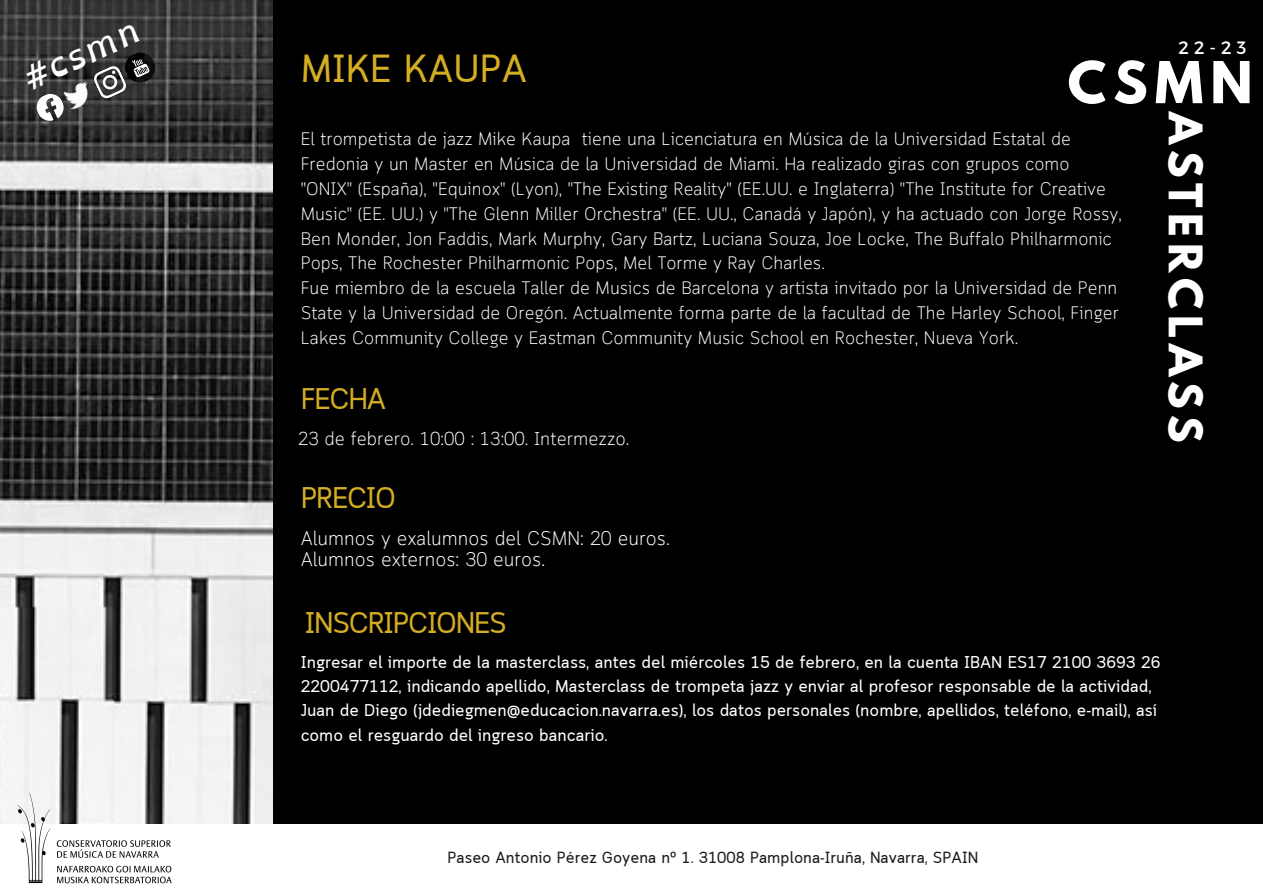
<style>
.page{position:relative;width:1263px;height:893px;background:#000}
.page>*{position:absolute;margin:0;border:0;box-sizing:border-box;transform-origin:0 0}
.t1{font:700 51.15px "League Spartan";color:#fff}
.t2{font:700 41.03px "League Spartan";letter-spacing:.14em;color:#fff}
.t3{font:700 39px "Cloud Loop";color:#d4ad23}
.t4{font:italic 700 34.8px "Open Dyslexic";color:#fff}
.t5{font:700 29.78px "Cloud Loop";letter-spacing:-.045em;color:#d4ad23}
.t6{font:19.5px/21.4px "Cloud Loop";color:#fff}
.t7{font:18.52px "Cloud Loop";color:#fff}
.t8{font:18px/24.8px "Cloud Loop";color:#fff}
.t9{font:17.85px "Montserrat";color:#fff}
.t10{font:700 17.02px/24.2px "Cloud Loop";color:#fff}
.t11{font:700 16.12px "Cloud Loop";color:#1a1a1a}
</style>
<div class="page">
<img style="left:0;top:0;width:272px;height:824px">
<div style="left:0;top:824px;width:1263px;height:69px;background:#fff"></div>
<img style="left:61px;top:78px;width:36px;height:35px">
<svg style="left:91px;top:48px;width:70px;height:53px;background:#464646"></svg>
<svg style="left:32px;top:89px;width:36px;height:36px"></svg>
<img style="left:12px;top:791px;width:164px;height:93px">
<h3 class="t4" style="left:11px;top:52px;width:127px;rotate:-25deg">#csmn</h3>
<p class="t9" style="left:1178px;top:37px;width:69px">22-23</p>
<h3 class="t3" style="left:301px;top:46px;width:228px">MIKE KAUPA</h3>
<h1 class="t1" style="left:1067px;top:57px;width:186px">CSMN</h1>
<h2 class="t2" style="left:1206px;top:112px;width:332px;rotate:90deg">ASTERCLASS</h2>
<p class="t8" style="left:301px;top:128px;width:823px">El trompetista de jazz Mike Kaupa tiene una Licenciatura en Música de la Universidad Estatal de Fredonia y un Master en Música de la Universidad de Miami. Ha realizado giras con grupos como "ONIX" (España), "Equinox" (Lyon), "The Existing Reality" (EE.UU. e Inglaterra) "The Institute for Creative Music" (EE. UU.) y "The Glenn Miller Orchestra" (EE. UU., Canadá y Japón), y ha actuado con Jorge Rossy, Ben Monder, Jon Faddis, Mark Murphy, Gary Bartz, Luciana Souza, Joe Locke, The Buffalo Philharmonic Pops, The Rochester Philharmonic Pops, Mel Torme y Ray Charles.<br>Fue miembro de la escuela Taller de Musics de Barcelona y artista invitado por la Universidad de Penn State y la Universidad de Oregón. Actualmente forma parte de la facultad de The Harley School, Finger Lakes Community College y Eastman Community Music School en Rochester, Nueva York.</p>
<h3 class="t5" style="left:301px;top:382px;width:87px">FECHA</h3>
<p class="t7" style="left:298px;top:427px;width:333px">23 de febrero. 10:00 : 13:00. Intermezzo.</p>
<h3 class="t5" style="left:301px;top:480px;width:97px">PRECIO</h3>
<p class="t6" style="left:301px;top:529px;width:370px">Alumnos y exalumnos del CSMN: 20 euros.<br>Alumnos externos: 30 euros.</p>
<h3 class="t5" style="left:305px;top:605px;width:204px">INSCRIPCIONES</h3>
<p class="t10" style="left:301px;top:651px;width:861px">Ingresar el importe de la masterclass, antes del miércoles 15 de febrero, en la cuenta IBAN ES17 2100 3693 26<br>2200477112, indicando apellido, Masterclass de trompeta jazz y enviar al profesor responsable de la actividad, Juan de Diego (jdediegmen@educacion.navarra.es), los datos personales (nombre, apellidos, teléfono, e-mail), así como el resguardo del ingreso bancario.</p>
<p class="t11" style="left:447px;top:847px;width:532px">Paseo Antonio Pérez Goyena nº 1. 31008 Pamplona-Iruña, Navarra, SPAIN</p>
</div>
